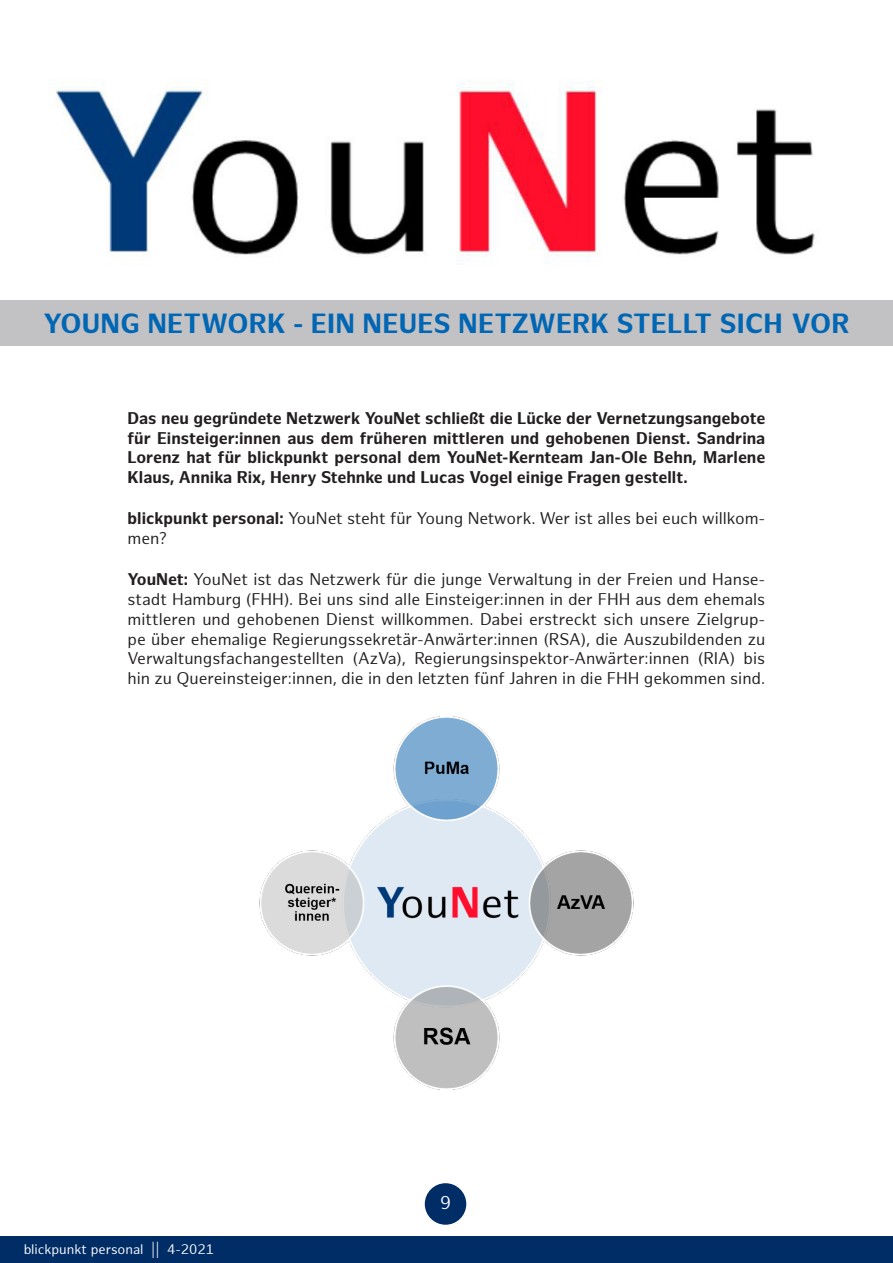
<style>
.page{position:relative;width:893px;height:1263px;background:#fff}
.page>*{position:absolute;margin:0;border:0;box-sizing:border-box;transform-origin:0 0}
.t1{font:700 27px "Hamburg Sans";letter-spacing:.01em;color:#0166b3}
.t2{font:18px "Hamburg Sans";color:#fff}
.HHSans_11p_schwarz_I{font:16.5px/19.8px "Hamburg Sans";color:#231f20}
.HHSans_11p_schwarz{font:700 16.5px/19.8px "Hamburg Sans";color:#231f20;text-align:justify}
.t3{font:13.5px "Hamburg Sans";color:#fff}
.s1{font-weight:700}
</style>
<div class="page">
<div style="left:0;top:1236px;width:893px;height:27px;background:#002d66"></div>
<div style="left:425px;top:1183px;width:41px;height:42px;background:#002d66;border-radius:50%"></div>
<img style="left:55px;top:80px;width:760px;height:185px">
<div style="left:0;top:301px;width:893px;height:45px;background:#c2c2c5"></div>
<img style="left:259px;top:716px;width:375px;height:374px">
<p class="t1" style="left:44px;top:308px;width:807px">YOUNG NETWORK - EIN NEUES NETZWERK STELLT SICH VOR</p>
<p class="HHSans_11p_schwarz" style="left:128px;top:409px;width:639px">Das neu gegründete Netzwerk YouNet schließt die Lücke der Vernetzungsangebote für Einsteiger:innen aus dem früheren mittleren und gehobenen Dienst. Sandrina Lorenz hat für blickpunkt personal dem YouNet-Kernteam Jan-Ole Behn, Marlene Klaus, Annika Rix, Henry Stehnke und Lucas Vogel einige Fragen gestellt.</p>
<p class="HHSans_11p_schwarz_I" style="left:128px;top:509px;width:639px"><span class="s1">blickpunkt personal:</span> YouNet steht für Young Network. Wer ist alles bei euch willkom&shy;men?</p>
<p class="HHSans_11p_schwarz_I" style="left:128px;top:570px;width:639px;text-align:justify"><span class="s1">YouNet:</span> YouNet ist das Netzwerk für die junge Verwaltung in der Freien und Hanse&shy;stadt Hamburg (FHH). Bei uns sind alle Einsteiger:innen in der FHH aus dem ehemals mittleren und gehobenen Dienst willkommen. Dabei erstreckt sich unsere Zielgrup&shy;pe über ehemalige Regierungssekretär-Anwärter:innen (RSA), die Auszubildenden zu Verwaltungsfachangestellten (AzVa), Regierungsinspektor-Anwärter:innen (RIA) bis hin zu Quereinsteiger:innen, die in den letzten fünf Jahren in die FHH gekommen sind.</p>
<p class="t3" style="left:23px;top:1241px;width:192px">blickpunkt personal || 4-2021</p>
<p class="t2" style="left:440px;top:1192px;width:13px">9</p>
</div>
